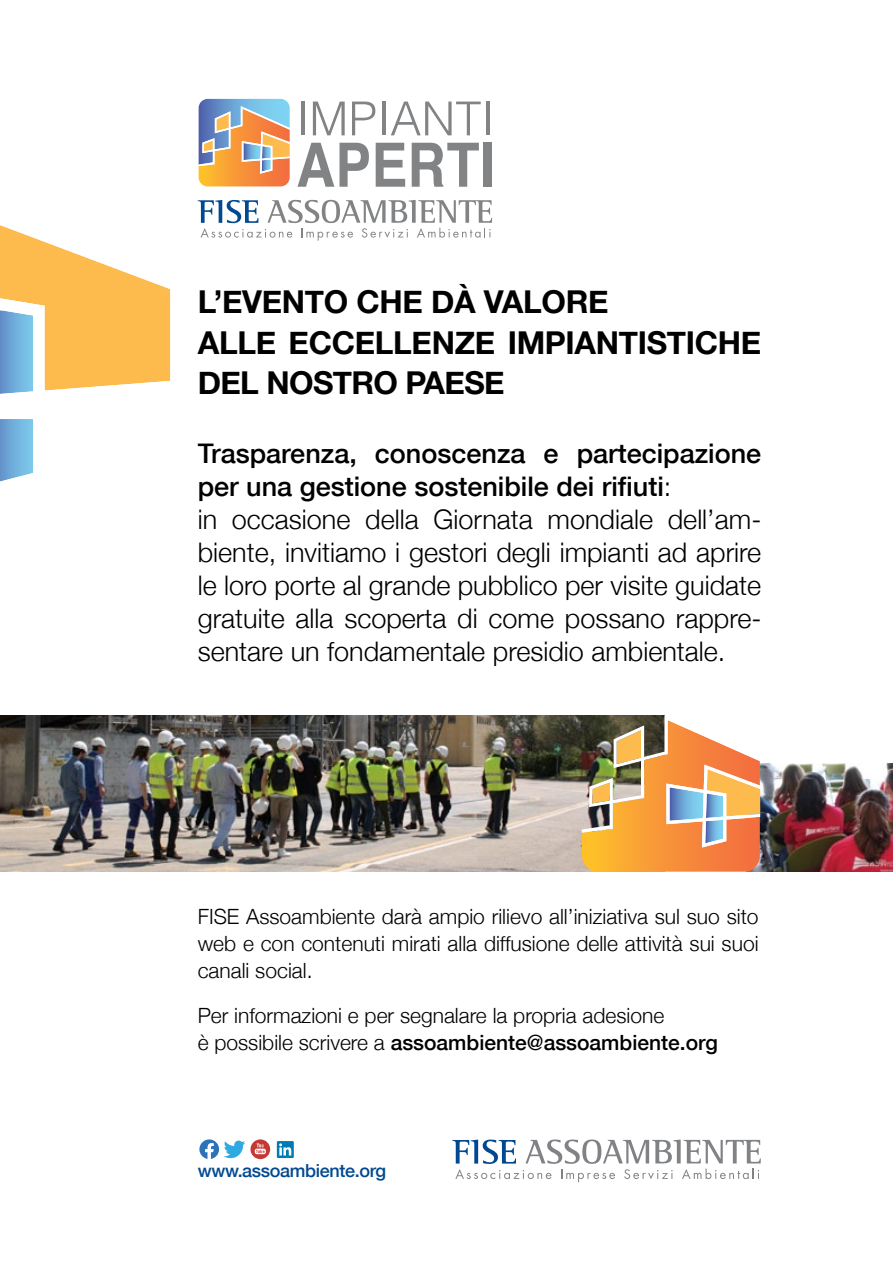
<style>
.page{position:relative;width:893px;height:1263px;background:#fff}
.page>*{position:absolute;margin:0;border:0;box-sizing:border-box;transform-origin:0 0}
.t1{font:700 31.5px/40.5px "Helvetica Neue";letter-spacing:-.01em;color:#000}
.t2{font:300 27px/33px "Helvetica Neue";color:#000}
.t3{font:300 21px/27px "Helvetica Neue";color:#000;text-align:justify}
.t4{font:500 18px "Helvetica Neue";letter-spacing:-.02em;color:#004990}
.s1{font-weight:500}
</style>
<div class="page">
<img style="left:760px;top:763px;width:133px;height:108px">
<img style="left:0;top:715px;width:582px;height:156px">
<svg style="left:582px;top:715px;width:178px;height:157px"></svg>
<svg style="left:199px;top:99px;width:91px;height:87px"></svg>
<hr style="left:301px;top:102px;width:3px;height:33px;background:#818385">
<svg style="left:313px;top:102px;width:32px;height:33px"></svg>
<svg style="left:352px;top:102px;width:23px;height:33px"></svg>
<hr style="left:382px;top:102px;width:3px;height:33px;background:#818385">
<svg style="left:391px;top:102px;width:90px;height:33px"></svg>
<hr style="left:486px;top:102px;width:4px;height:33px;background:#818385">
<svg style="left:297px;top:143px;width:37px;height:44px"></svg>
<svg style="left:340px;top:143px;width:29px;height:44px"></svg>
<svg style="left:376px;top:143px;width:29px;height:44px"></svg>
<svg style="left:412px;top:143px;width:67px;height:44px"></svg>
<div style="left:483px;top:143px;width:8px;height:44px;background:#818385"></div>
<svg style="left:198px;top:200px;width:294px;height:41px"></svg>
<svg style="left:250px;top:1139px;width:20px;height:20px"></svg>
<svg style="left:255px;top:1143px;width:11px;height:11px"></svg>
<svg style="left:199px;top:1139px;width:46px;height:20px"></svg>
<svg style="left:277px;top:1141px;width:17px;height:17px"></svg>
<svg style="left:279px;top:1143px;width:12px;height:12px"></svg>
<svg style="left:0;top:225px;width:170px;height:257px"></svg>
<svg style="left:452px;top:1139px;width:309px;height:43px"></svg>
<p class="t1" style="left:198px;top:283px;width:565px">L’EVENTO CHE DÀ VALORE<br>ALLE ECCELLENZE IMPIANTISTICHE<br>DEL NOSTRO PAESE</p>
<p class="t2" style="left:198px;top:435px;width:565px"><span class="s1">Trasparenza, conoscenza e partecipazione per una gestione sostenibile dei rifiuti</span>:<br>in occasione della Giornata mondiale dell’am&shy;biente, invitiamo i gestori degli impianti ad aprire le loro porte al grande pubblico per visite guidate gratuite alla scoperta di come possano rappre&shy;sentare un fondamentale presidio ambientale.</p>
<p class="t3" style="left:198px;top:902px;width:562px">FISE Assoambiente darà ampio rilievo all’iniziativa sul suo sito web e con contenuti mirati alla diffusione delle attività sui suoi canali social.</p>
<p class="t3" style="left:198px;top:1001px;width:522px">Per informazioni e per segnalare la propria adesione<br>è possibile scrivere a <span class="s1">assoambiente@assoambiente.org</span></p>
<p class="t4" style="left:198px;top:1156px;width:190px">www.assoambiente.org</p>
</div>
